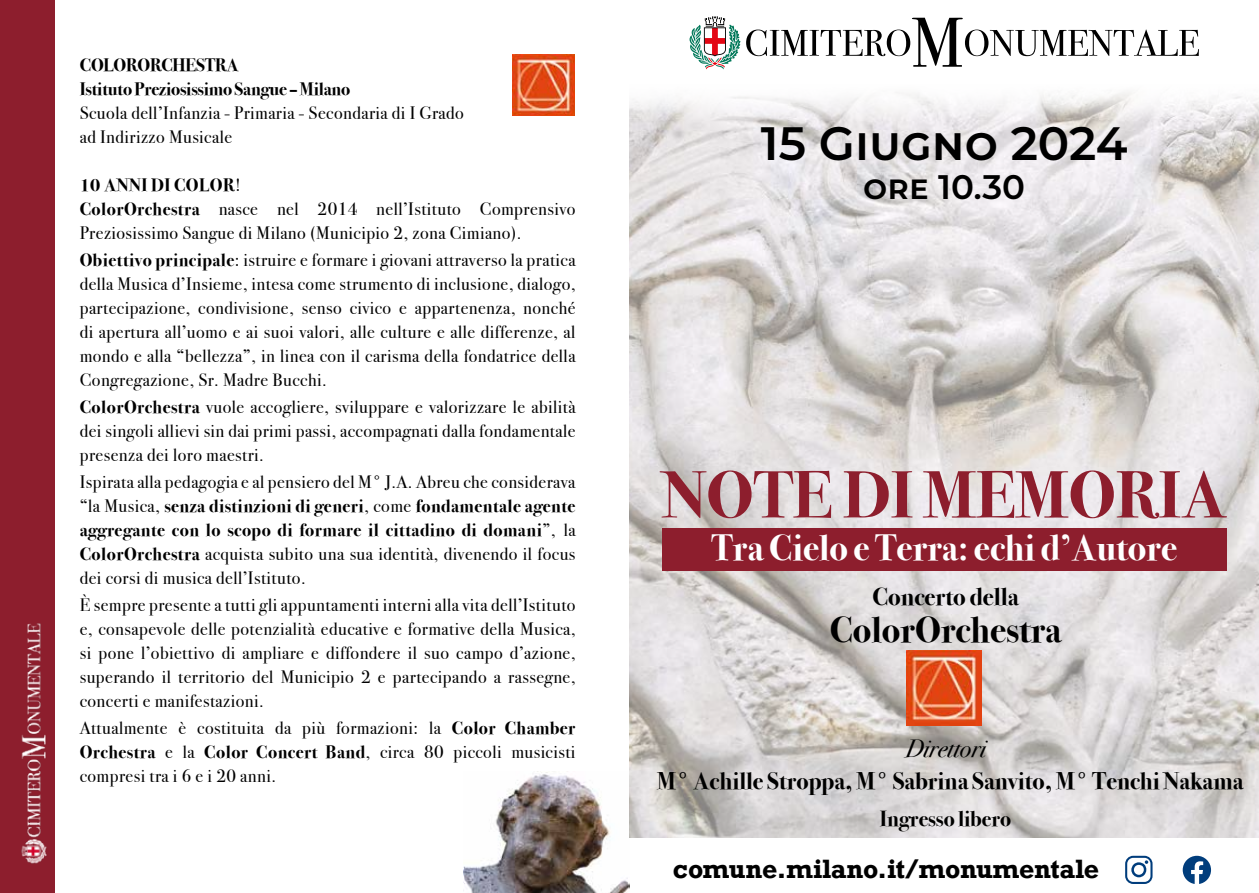
<style>
.page{position:relative;width:1259px;height:893px;background:#fff}
.page>*{position:absolute;margin:0;border:0;box-sizing:border-box;transform-origin:0 0}
.t1{font:700 66.9px "Bodoni Svty Two OSITCTT";color:#8d1e2d}
.t2{font:600 46.8px "Montserrat";color:#000}
.t3{font:700 36.6px "Bodoni Svty Two ITCTT";color:#fff}
.t4{font:700 36.6px "Bodoni Svty Two ITCTT";color:#000}
.t5{font:600 34.05px "Montserrat";color:#000}
.t6{font:700 24.9px "Rockwell";letter-spacing:-.015em;color:#000}
.t7{font:700 24.9px "Bodoni Svty Two ITCTT";color:#000}
.t8{font:italic 24.9px "Bodoni Svty Two ITCTT";color:#000}
.t9{font:700 24.15px "Bodoni Svty Two ITCTT";color:#000}
.t10{font:700 21.75px "Bodoni Svty Two ITCTT";color:#000}
.t11{font:18px/24px "Bodoni Svty Two ITCTT";letter-spacing:.025em;color:#000;text-align:justify}
.t12{font:700 18px/24px "Bodoni Svty Two ITCTT";letter-spacing:-.01em;color:#000}
.s1{font-weight:700}
</style>
<div class="page">
<div style="left:0;top:0;width:55px;height:893px;background:#8d1e2d"></div>
<img style="left:21px;top:623px;width:26px;height:241px">
<img style="left:463px;top:771px;width:166px;height:122px">
<img style="left:512px;top:54px;width:62px;height:62px">
<img style="left:629px;top:92px;width:630px;height:746px">
<svg style="left:689px;top:16px;width:51px;height:53px"></svg>
<svg style="left:746px;top:18px;width:452px;height:49px"></svg>
<div style="left:662px;top:528px;width:564px;height:43px;background:#8d1e2d"></div>
<svg style="left:1125px;top:856px;width:27px;height:28px"></svg>
<svg style="left:1182px;top:856px;width:29px;height:28px"></svg>
<img style="left:906px;top:650px;width:75px;height:75px">
<p class="t12" style="left:80px;top:51px;width:272px">COLORORCHESTRA<br>Istituto Preziosissimo Sangue – Milano</p>
<p class="t11" style="left:80px;top:99px;width:385px">Scuola dell’Infanzia - Primaria - Secondaria di I Grado ad Indirizzo Musicale</p>
<p class="t11" style="left:80px;top:171px;width:497px;text-align:left"><span class="s1">10 ANNI DI COLOR</span>!<br><span class="s1">ColorOrchestra</span> nasce nel 2014 nell’Istituto Comprensivo<br>Preziosissimo Sangue di Milano (Municipio 2, zona Cimiano).</p>
<p class="t11" style="left:80px;top:246px;width:497px"><span class="s1">Obiettivo principale</span>: istruire e formare i giovani attraverso la pratica della Musica d’Insieme, intesa come strumento di inclusione, dialogo, partecipazione, condivisione, senso civico e appartenenza, nonché di apertura all’uomo e ai suoi valori, alle culture e alle differenze, al mondo e alla “bellezza”, in linea con il carisma della fondatrice della Congregazione, Sr. Madre Bucchi.</p>
<p class="t11" style="left:80px;top:393px;width:497px"><span class="s1">ColorOrchestra</span> vuole accogliere, sviluppare e valorizzare le abilità dei singoli allievi sin dai primi passi, accompagnati dalla fondamentale presenza dei loro maestri.</p>
<p class="t11" style="left:80px;top:468px;width:497px">Ispirata alla pedagogia e al pensiero del M° J.A. Abreu che considerava “la Musica, <span class="s1">senza distinzioni di generi</span>, come <span class="s1">fondamentale agente aggregante con lo scopo di formare il cittadino di domani</span>”, la <span class="s1">ColorOrchestra</span> acquista subito una sua identità, divenendo il focus dei corsi di musica dell’Istituto.</p>
<p class="t11" style="left:80px;top:591px;width:497px">È sempre presente a tutti gli appuntamenti interni alla vita dell’Istituto e, consapevole delle potenzialità educative e formative della Musica, si pone l’obiettivo di ampliare e diffondere il suo campo d’azione, superando il territorio del Municipio 2 e partecipando a rassegne, concerti e manifestazioni.</p>
<p class="t11" style="left:80px;top:713px;width:497px">Attualmente è costituita da più formazioni: la <span class="s1">Color Chamber Orchestra</span> e la <span class="s1">Color Concert Band</span>, circa 80 piccoli musicisti compresi tra i 6 e i 20 anni.</p>
<h2 class="t2" style="left:761px;top:110px;width:368px">15 Giugno 2024</h2>
<h3 class="t5" style="left:863px;top:163px;width:163px">ore 10.30</h3>
<h1 class="t1" style="left:662px;top:456px;width:566px">NOTE DI MEMORIA</h1>
<h3 class="t3" style="left:711px;top:517px;width:467px">Tra Cielo e Terra: echi d’Autore</h3>
<h3 class="t7" style="left:872px;top:576px;width:148px">Concerto della</h3>
<h3 class="t4" style="left:829px;top:599px;width:233px">ColorOrchestra</h3>
<h3 class="t8" style="left:905px;top:727px;width:82px">Direttori</h3>
<h3 class="t9" style="left:657px;top:761px;width:588px">M° Achille Stroppa, M° Sabrina Sanvito, M° Tenchi Nakama</h3>
<p class="t10" style="left:880px;top:801px;width:133px">Ingresso libero</p>
<h3 class="t6" style="left:673px;top:852px;width:427px">comune.milano.it/monumentale</h3>
</div>
